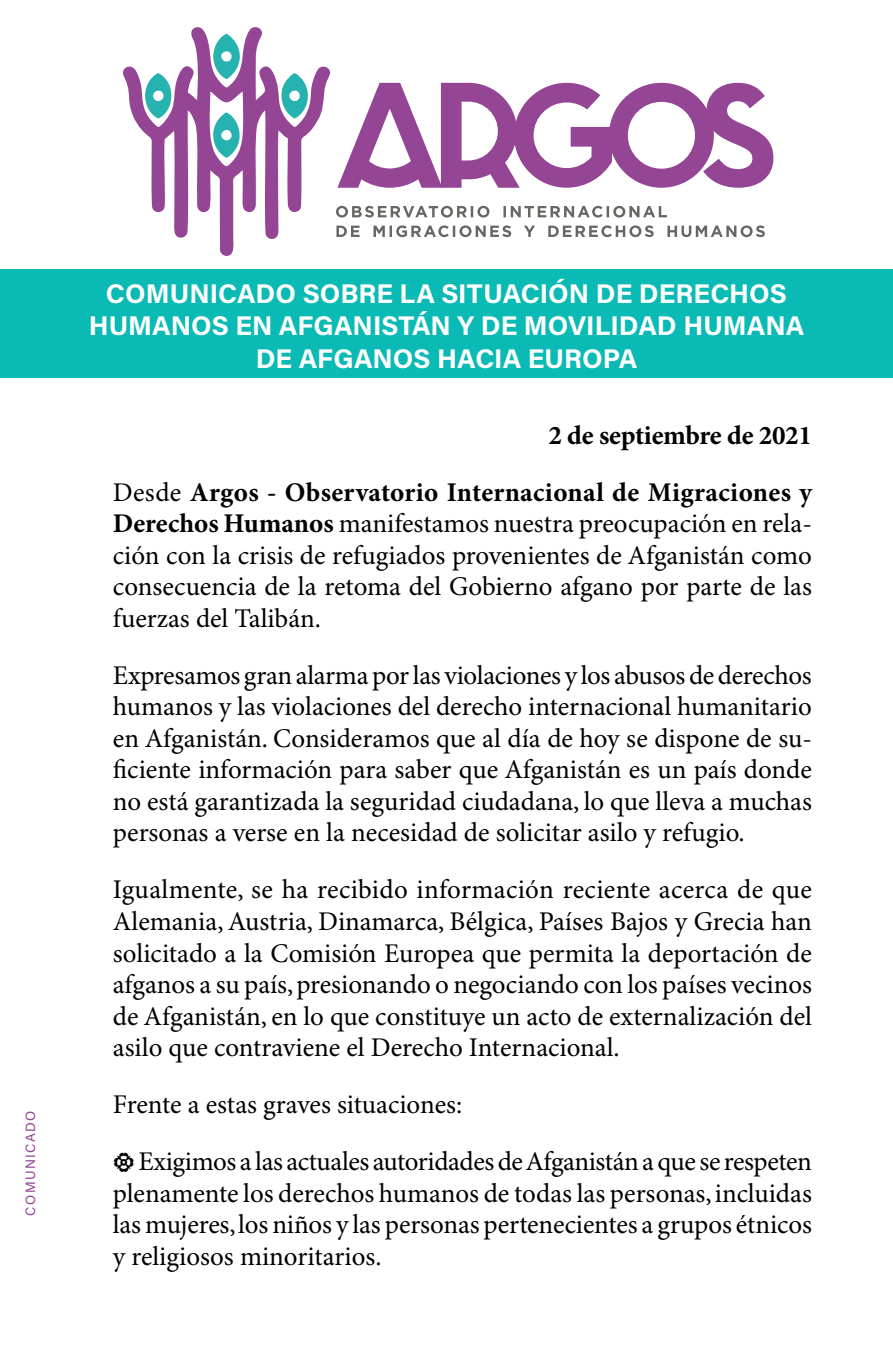
<style>
.page{position:relative;width:893px;height:1372px;background:#fff}
.page>*{position:absolute;margin:0;border:0;box-sizing:border-box;transform-origin:0 0}
.t1{font:27px/31.5px "Minion Pro";letter-spacing:-.005em;color:#000;text-align:justify}
.t2{font:27px/32.4px "Acumin Variable Concept";letter-spacing:.03em;color:#fff;text-align:center}
.t3{font:700 27px/56.9px "Minion Pro";letter-spacing:.01em;color:#000;text-align:right}
.t4{font:13.5px "Acumin Variable Concept";letter-spacing:.115em;color:#944493}
.s1{font-weight:400}
.s2{font-weight:700}
</style>
<div class="page">
<div style="left:0;top:269px;width:893px;height:109px;background:#0abab5"></div>
<svg style="left:337px;top:83px;width:436px;height:105px"></svg>
<svg style="left:123px;top:27px;width:207px;height:229px"></svg>
<svg style="left:336px;top:206px;width:429px;height:31px"></svg>
<p class="t4" style="left:21px;top:1215px;width:107px;rotate:-90deg">COMUNICADO</p>
<p class="t2" style="left:89px;top:276px;width:716px">COMUNICADO SOBRE LA SITUACIÓN DE DERECHOS<br>HUMANOS EN AFGANISTÁN Y DE MOVILIDAD HUMANA<br>DE AFGANOS HACIA EUROPA</p>
<p class="t3" style="left:113px;top:407px;width:701px">2 de septiembre de 2021<br><span class="s1">Desde</span> Argos - Observatorio Internacional de Migraciones y</p>
<p class="t1" style="left:113px;top:509px;width:701px"><span class="s2">Derechos Humanos</span> manifestamos nuestra preocupación en rela&shy;ción con la crisis de refugiados provenientes de Afganistán como consecuencia de la retoma del Gobierno afgano por parte de las fuerzas del Talibán.</p>
<p class="t1" style="left:113px;top:660px;width:701px">Expresamos gran alarma por las violaciones y los abusos de derechos humanos y las violaciones del derecho internacional humanitario en Afganistán. Consideramos que al día de hoy se dispone de su&shy;ficiente información para saber que Afganistán es un país donde no está garantizada la seguridad ciudadana, lo que lleva a muchas personas a verse en la necesidad de solicitar asilo y refugio.</p>
<p class="t1" style="left:113px;top:875px;width:701px">Igualmente, se ha recibido información reciente acerca de que Alemania, Austria, Dinamarca, Bélgica, Países Bajos y Grecia han solicitado a la Comisión Europea que permita la deportación de afganos a su país, presionando o negociando con los países vecinos de Afganistán, en lo que constituye un acto de externalización del asilo que contraviene el Derecho Internacional.</p>
<p class="t1" style="left:113px;top:1077px;width:701px;line-height:56.9px">Frente a estas graves situaciones:<br>r Exigimos a las actuales autoridades de Afganistán a que se respeten</p>
<p class="t1" style="left:113px;top:1178px;width:701px">plenamente los derechos humanos de todas las personas, incluidas las mujeres, los niños y las personas pertenecientes a grupos étnicos y religiosos minoritarios.</p>
</div>
